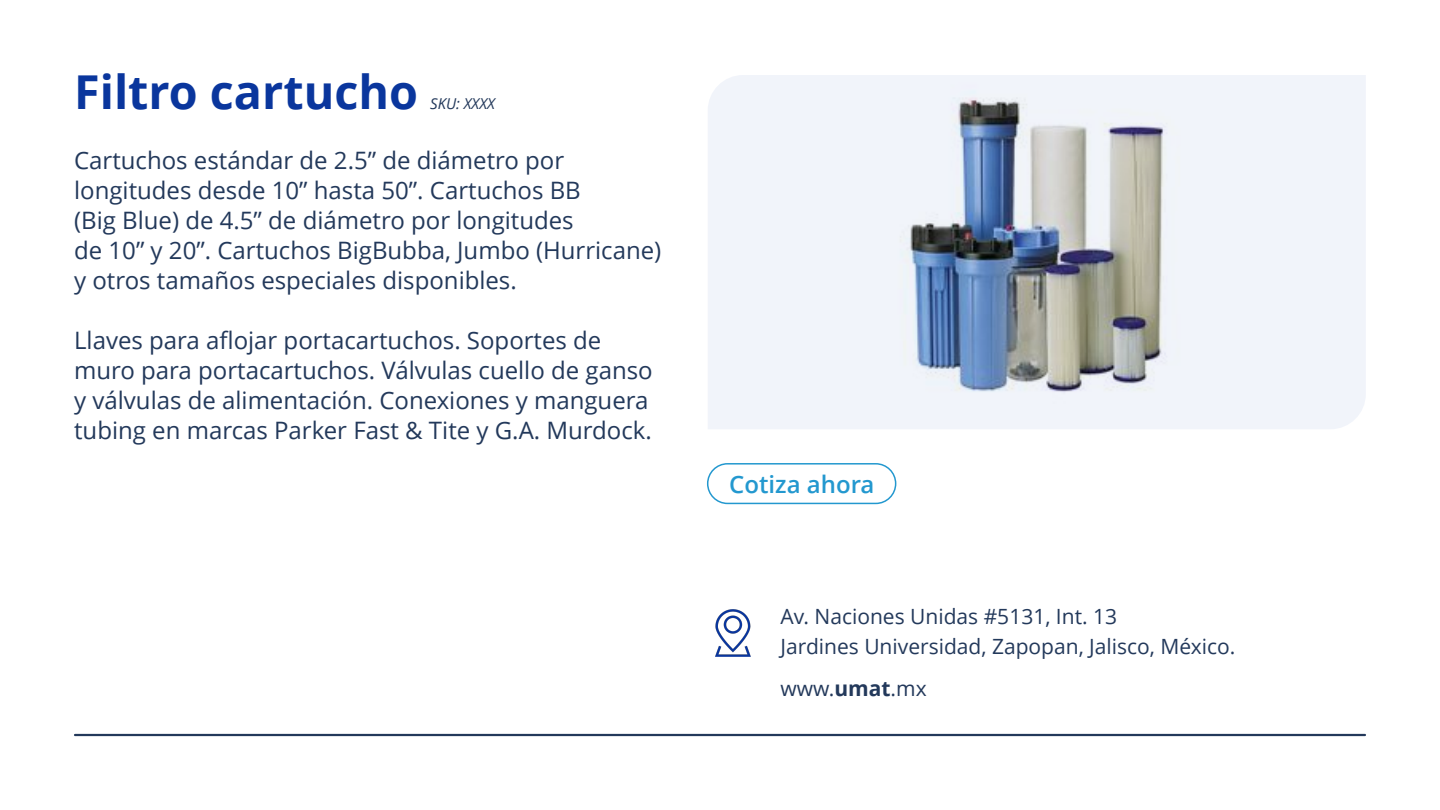
<style>
.page{position:relative;width:1440px;height:810px;background:#fff}
.page>*{position:absolute;margin:0;border:0;box-sizing:border-box;transform-origin:0 0}
.t1{font:700 46.72px "Open Sans";color:#0a369d}
.t2{font:24px/30px "Open Sans";color:#23395b}
.t3{font:600 24px "Open Sans";color:#2398cf}
.t4{font:21px/30px "Open Sans";color:#23395b}
.t5{font:italic 15px "Open Sans";color:#23395b}
.s1{font-weight:700}
</style>
<div class="page">
<div style="left:708px;top:75px;width:658px;height:354px;background:#f1f4fa"></div>
<img style="left:716px;top:609px;width:35px;height:48px">
<div style="left:707px;top:463px;width:189px;height:41px;border:2px solid #2398cf;border-radius:20px"></div>
<hr style="left:75px;top:734px;width:1290px;height:2px;background:#23395b">
<img style="left:748px;top:75px;width:577px;height:354px">
<h1 class="t1" style="left:74px;top:73px;width:345px">Filtro cartucho</h1>
<p class="t5" style="left:430px;top:97px;width:66px">SKU: XXXX</p>
<p class="t2" style="left:74px;top:148px;width:589px">Cartuchos estándar de 2.5” de diámetro por longitudes desde 10” hasta 50”. Cartuchos BB<br>(Big Blue) de 4.5” de diámetro por longitudes<br>de 10” y 20”. Cartuchos BigBubba, Jumbo (Hurricane) y otros tamaños especiales disponibles.</p>
<p class="t2" style="left:74px;top:328px;width:580px">Llaves para aflojar portacartuchos. Soportes de muro para portacartuchos. Válvulas cuello de ganso y válvulas de alimentación. Conexiones y manguera tubing en marcas Parker Fast &amp; Tite y G.A. Murdock.</p>
<p class="t3" style="left:729px;top:474px;width:147px">Cotiza ahora</p>
<p class="t4" style="left:781px;top:603px;width:456px">Av. Naciones Unidas #5131, Int. 13<br>Jardines Universidad, Zapopan, Jalisco, México.</p>
<p class="t4" style="left:781px;top:676px;width:148px">www.<span class="s1">umat</span>.mx</p>
</div>
